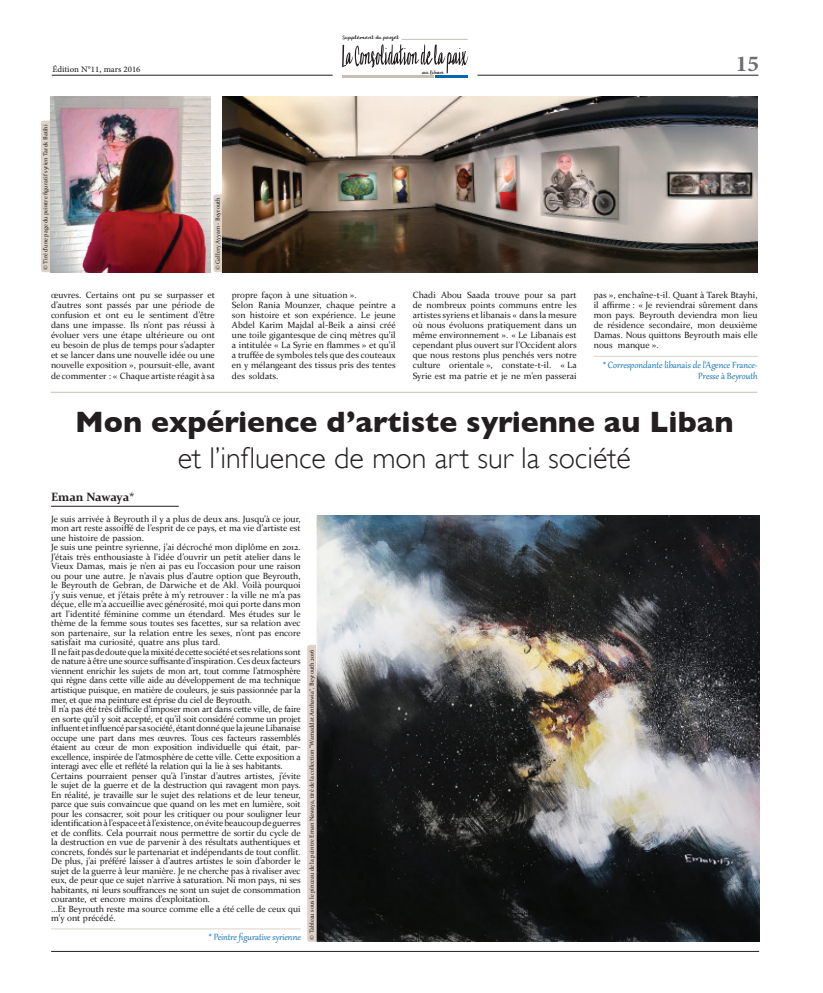
<style>
.page{position:relative;width:823px;height:993px;background:#fff}
.page>*{position:absolute;margin:0;border:0;box-sizing:border-box;transform-origin:0 0}
.t1{font:700 32px "Adobe Arabic";color:#6c6d70}
.Main_title{font:700 30px "Gill Sans";color:#231f20}
.main_title_small{font:300 30px "Gill Sans";color:#231f20}
.t2{font:12px "Adobe Arabic";color:#231f20}
.Author{font:700 12px "Constantia";letter-spacing:-.01em;color:#231f20}
.صفة{font:11px/10px "Gabriola";color:#0168b3;text-align:right}
.english_text{font:9px/9.5px "Constantia";color:#231f20;text-align:justify}
.english_text-2{font:6px "Constantia";color:#231f20}
.t3{font:4.7px "KG Camden Market Script";color:#231f20}
</style>
<div class="page">
<hr style="left:52px;top:75px;width:280px;height:1px;background:#231f20">
<hr style="left:477px;top:75px;width:281px;height:1px;background:#231f20">
<hr style="left:51px;top:950px;width:707px;height:1px;background:#231f20">
<hr style="left:401px;top:39px;width:66px;height:1px;background:#c7bfb5">
<hr style="left:342px;top:75px;width:91px;height:2px;background:#c7bfb5">
<hr style="left:435px;top:75px;width:33px;height:2px;background:#0168b3">
<svg style="left:342px;top:44px;width:126px;height:29px"></svg>
<hr style="left:51px;top:506px;width:128px;height:1px;background:#231f20">
<hr style="left:51px;top:392px;width:705px;height:1px;background:#c7bfb5">
<div style="left:41px;top:120px;width:26px;height:152px;background:#dcd2c6;border-radius:3px"></div>
<div style="left:213px;top:194px;width:26px;height:78px;background:#dcd2c6;border-radius:3px"></div>
<img style="left:223px;top:96px;width:533px;height:176px">
<img style="left:51px;top:96px;width:159px;height:176px">
<hr style="left:593px;top:356px;width:164px;height:1px;background:#dcd2c6">
<hr style="left:51px;top:928px;width:249px;height:1px;background:#dcd2c6">
<div style="left:307px;top:644px;width:26px;height:297px;background:#dcd2c6;border-radius:3px"></div>
<img style="left:316px;top:515px;width:442px;height:426px">
<p class="t3" style="left:342px;top:35px;width:58px">Supplément du projet</p>
<h3 class="t2" style="left:52px;top:61px;width:89px">Édition N°11, mars 2016</h3>
<h1 class="t1" style="left:735px;top:41px;width:25px">15</h1>
<p class="t3" style="left:422px;top:69px;width:23px">au Liban</p>
<p class="english_text-2" style="left:41px;top:270px;width:147px;rotate:-90deg">© Tiré d'une page du peintre figuratif syrien Tarek Batihi</p>
<p class="english_text-2" style="left:214px;top:270px;width:74px;rotate:-90deg">© Gallery Ayyam - Beyrouth</p>
<p class="english_text" style="left:51px;top:290px;width:165px;line-height:10px">œuvres. Certains ont pu se surpasser et d’autres sont passés par une période de confusion et ont eu le sentiment d’être dans une impasse. Ils n’ont pas réussi à évoluer vers une étape ultérieure ou ont eu besoin de plus de temps pour s’adapter et se lancer dans une nouvelle idée ou une nouvelle exposition », poursuit-elle, avant de commenter : « Chaque artiste réagit à sa</p>
<p class="english_text" style="left:232px;top:290px;width:126px">propre façon à une situation ».</p>
<p class="english_text" style="left:232px;top:300px;width:165px;line-height:10px">Selon Rania Mounzer, chaque peintre a son histoire et son expérience. Le jeune Abdel Karim Majdal al-Beik a ainsi créé une toile gigantesque de cinq mètres qu’il a intitulée « La Syrie en flammes » et qu’il a truffée de symboles tels que des couteaux en y mélangeant des tissus pris des tentes des soldats.</p>
<p class="english_text" style="left:412px;top:290px;width:165px;line-height:10px">Chadi Abou Saada trouve pour sa part de nombreux points communs entre les artistes syriens et libanais « dans la mesure où nous évoluons pratiquement dans un même environnement ». « Le Libanais est cependant plus ouvert sur l’Occident alors que nous restons plus penchés vers notre culture orientale », constate-t-il. « La Syrie est ma patrie et je ne m’en passerai</p>
<p class="english_text" style="left:593px;top:290px;width:165px;line-height:10px">pas », enchaîne-t-il. Quant à Tarek Btayhi, il affirme : « Je reviendrai sûrement dans mon pays. Beyrouth deviendra mon lieu de résidence secondaire, mon deuxième Damas. Nous quittons Beyrouth mais elle nous manque ».</p>
<p class="صفة" style="left:602px;top:359px;width:156px">* Correspondante libanais de l’Agence France-<br>Presse à Beyrouth</p>
<p class="Main_title" style="left:75px;top:404px;width:659px">Mon expérience d’artiste syrienne au Liban</p>
<p class="main_title_small" style="left:178px;top:441px;width:454px">et l’influence de mon art sur la société</p>
<p class="Author" style="left:51px;top:488px;width:85px">Eman Nawaya*</p>
<p class="english_text" style="left:51px;top:513px;width:251px">Je suis arrivée à Beyrouth il y a plus de deux ans. Jusqu’à ce jour, mon art reste assoiffé de l’esprit de ce pays, et ma vie d’artiste est une histoire de passion.</p>
<p class="english_text" style="left:51px;top:542px;width:251px">Je suis une peintre syrienne, j’ai décroché mon diplôme en 2012.<br>J’étais très enthousiaste à l’idée d’ouvrir un petit atelier dans le Vieux Damas, mais je n’en ai pas eu l’occasion pour une raison ou pour une autre. Je n’avais plus d’autre option que Beyrouth, le Beyrouth de Gebran, de Darwiche et de Akl. Voilà pourquoi j’y suis venue, et j’étais prête à m’y retrouver : la ville ne m’a pas déçue, elle m’a accueillie avec générosité, moi qui porte dans mon art l’identité féminine comme un étendard. Mes études sur le thème de la femme sous toutes ses facettes, sur sa relation avec son partenaire, sur la relation entre les sexes, n’ont pas encore satisfait ma curiosité, quatre ans plus tard.</p>
<p class="english_text" style="left:51px;top:646px;width:251px">Il ne fait pas de doute que la mixité de cette société et ses relations sont de nature à être une source suffisante d’inspiration. Ces deux facteurs viennent enrichir les sujets de mon art, tout comme l’atmosphère qui règne dans cette ville aide au développement de ma technique artistique puisque, en matière de couleurs, je suis passionnée par la mer, et que ma peinture est éprise du ciel de Beyrouth.</p>
<p class="english_text" style="left:51px;top:703px;width:251px">Il n’a pas été très difficile d’imposer mon art dans cette ville, de faire en sorte qu’il y soit accepté, et qu’il soit considéré comme un projet influent et influencé par sa société, étant donné que la jeune Libanaise occupe une part dans mes œuvres. Tous ces facteurs rassemblés étaient au cœur de mon exposition individuelle qui était, par&shy;excellence, inspirée de l’atmosphère de cette ville. Cette exposition a interagi avec elle et reflété la relation qui la lie à ses habitants.</p>
<p class="english_text" style="left:51px;top:770px;width:251px">Certains pourraient penser qu’à l’instar d’autres artistes, j’évite le sujet de la guerre et de la destruction qui ravagent mon pays.<br>En réalité, je travaille sur le sujet des relations et de leur teneur, parce que suis convaincue que quand on les met en lumière, soit pour les consacrer, soit pour les critiquer ou pour souligner leur identification à l’espace et à l’existence, on évite beaucoup de guerres et de conflits. Cela pourrait nous permettre de sortir du cycle de la destruction en vue de parvenir à des résultats authentiques et concrets, fondés sur le partenariat et indépendants de tout conflit.<br>De plus, j’ai préféré laisser à d’autres artistes le soin d’aborder le sujet de la guerre à leur manière. Je ne cherche pas à rivaliser avec eux, de peur que ce sujet n’arrive à saturation. Ni mon pays, ni ses habitants, ni leurs souffrances ne sont un sujet de consommation courante, et encore moins d’exploitation.</p>
<p class="english_text" style="left:51px;top:903px;width:251px">…Et Beyrouth reste ma source comme elle a été celle de ceux qui m’y ont précédé.</p>
<p class="صفة" style="left:209px;top:931px;width:93px">* Peintre figurative syrienne</p>
<p class="english_text-2" style="left:307px;top:939px;width:292px;rotate:-90deg">© Tableau sous le pinceau de la peintre Eman Nawaya, tiré de la collection "Wamaddat Anthawia", Beyrouth 2016</p>
</div>
